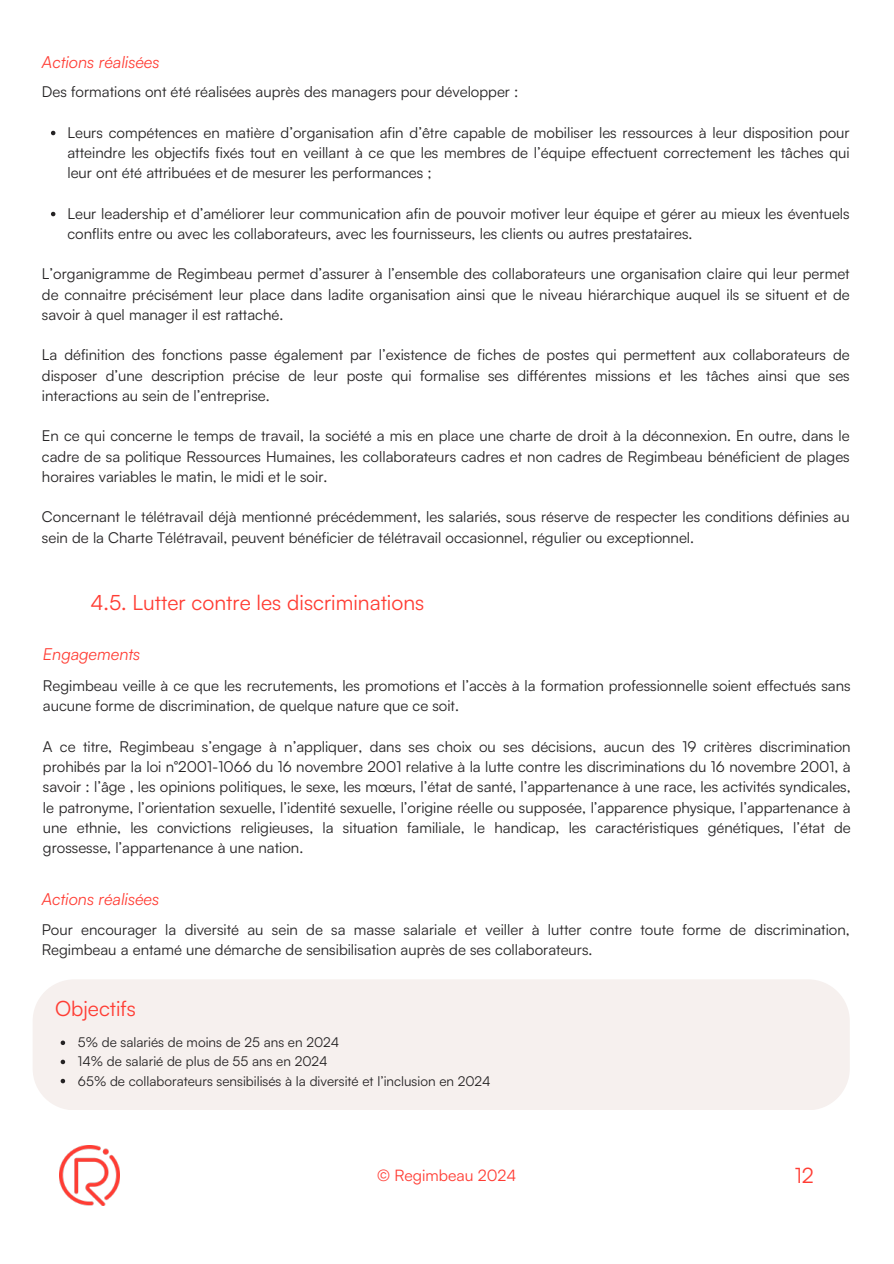
<style>
.page{position:relative;width:894px;height:1264px;background:#fff}
.page>*{position:absolute;margin:0;border:0;box-sizing:border-box;transform-origin:0 0}
.t1{font:21.15px "Satoshi";color:#ff3d34}
.t2{font:21px "Satoshi";color:#ff3d34}
.t3{font:italic 16.5px "Satoshi";color:#ff3d34}
.t4{font:15.75px "Satoshi";color:#ff3d34}
.t5{font:15px/20.2px "Satoshi";color:#252324;text-align:justify}
.t6{font:13.5px/19.2px "Satoshi";color:#252324}
</style>
<div class="page">
<svg style="left:51px;top:131px;width:4px;height:4px"></svg>
<svg style="left:51px;top:212px;width:4px;height:4px"></svg>
<img style="left:60px;top:1145px;width:59px;height:60px">
<div style="left:33px;top:979px;width:816px;height:131px;background:#f6f0ee"></div>
<svg style="left:61px;top:1040px;width:4px;height:5px"></svg>
<svg style="left:61px;top:1059px;width:4px;height:5px"></svg>
<svg style="left:61px;top:1078px;width:4px;height:5px"></svg>
<p class="t3" style="left:42px;top:51px;width:119px">Actions réalisées</p>
<p class="t5" style="left:42px;top:81px;width:478px">Des formations ont été réalisées auprès des managers pour développer :</p>
<p class="t5" style="left:67px;top:122px;width:783px">Leurs compétences en matière d’organisation afin d’être capable de mobiliser les ressources à leur disposition pour atteindre les objectifs fixés tout en veillant à ce que les membres de l’équipe effectuent correctement les tâches qui leur ont été attribuées et de mesurer les performances ;</p>
<p class="t5" style="left:67px;top:203px;width:783px">Leur leadership et d’améliorer leur communication afin de pouvoir motiver leur équipe et gérer au mieux les éventuels conflits entre ou avec les collaborateurs, avec les fournisseurs, les clients ou autres prestataires.</p>
<p class="t5" style="left:42px;top:263px;width:809px">L’organigramme de Regimbeau permet d’assurer à l’ensemble des collaborateurs une organisation claire qui leur permet de connaitre précisément leur place dans ladite organisation ainsi que le niveau hiérarchique auquel ils se situent et de savoir à quel manager il est rattaché.</p>
<p class="t5" style="left:42px;top:344px;width:809px">La définition des fonctions passe également par l’existence de fiches de postes qui permettent aux collaborateurs de disposer d’une description précise de leur poste qui formalise ses différentes missions et les tâches ainsi que ses interactions au sein de l’entreprise.</p>
<p class="t5" style="left:42px;top:425px;width:809px">En ce qui concerne le temps de travail, la société a mis en place une charte de droit à la déconnexion. En outre, dans le cadre de sa politique Ressources Humaines, les collaborateurs cadres et non cadres de Regimbeau bénéficient de plages horaires variables le matin, le midi et le soir.</p>
<p class="t5" style="left:42px;top:506px;width:809px">Concernant le télétravail déjà mentionné précédemment, les salariés, sous réserve de respecter les conditions définies au sein de la Charte Télétravail, peuvent bénéficier de télétravail occasionnel, régulier ou exceptionnel.</p>
<h2 class="t2" style="left:90px;top:588px;width:335px">4.5. Lutter contre les discriminations</h2>
<p class="t3" style="left:43px;top:643px;width:99px">Engagements</p>
<p class="t5" style="left:43px;top:675px;width:809px">Regimbeau veille à ce que les recrutements, les promotions et l’accès à la formation professionnelle soient effectués sans aucune forme de discrimination, de quelque nature que ce soit.</p>
<p class="t5" style="left:43px;top:736px;width:809px">A ce titre, Regimbeau s’engage à n’appliquer, dans ses choix ou ses décisions, aucun des 19 critères discrimination prohibés par la loi n°2001-1066 du 16 novembre 2001 relative à la lutte contre les discriminations du 16 novembre 2001, à savoir : l’âge , les opinions politiques, le sexe, les mœurs, l’état de santé, l’appartenance à une race, les activités syndicales, le patronyme, l’orientation sexuelle, l’identité sexuelle, l’origine réelle ou supposée, l’apparence physique, l’appartenance à une ethnie, les convictions religieuses, la situation familiale, le handicap, les caractéristiques génétiques, l’état de grossesse, l’appartenance à une nation.</p>
<p class="t3" style="left:42px;top:888px;width:119px">Actions réalisées</p>
<p class="t5" style="left:42px;top:918px;width:809px">Pour encourager la diversité au sein de sa masse salariale et veiller à lutter contre toute forme de discrimination,<br>Regimbeau a entamé une démarche de sensibilisation auprès de ses collaborateurs.</p>
<h2 class="t2" style="left:55px;top:994px;width:82px">Objectifs</h2>
<p class="t6" style="left:78px;top:1032px;width:414px">5% de salariés de moins de 25 ans en 2024<br>14% de salarié de plus de 55 ans en 2024<br>65% de collaborateurs sensibilisés à la diversité et l’inclusion en 2024</p>
<p class="t4" style="left:377px;top:1165px;width:141px">© Regimbeau 2024</p>
<h1 class="t1" style="left:794px;top:1161px;width:20px">12</h1>
</div>
